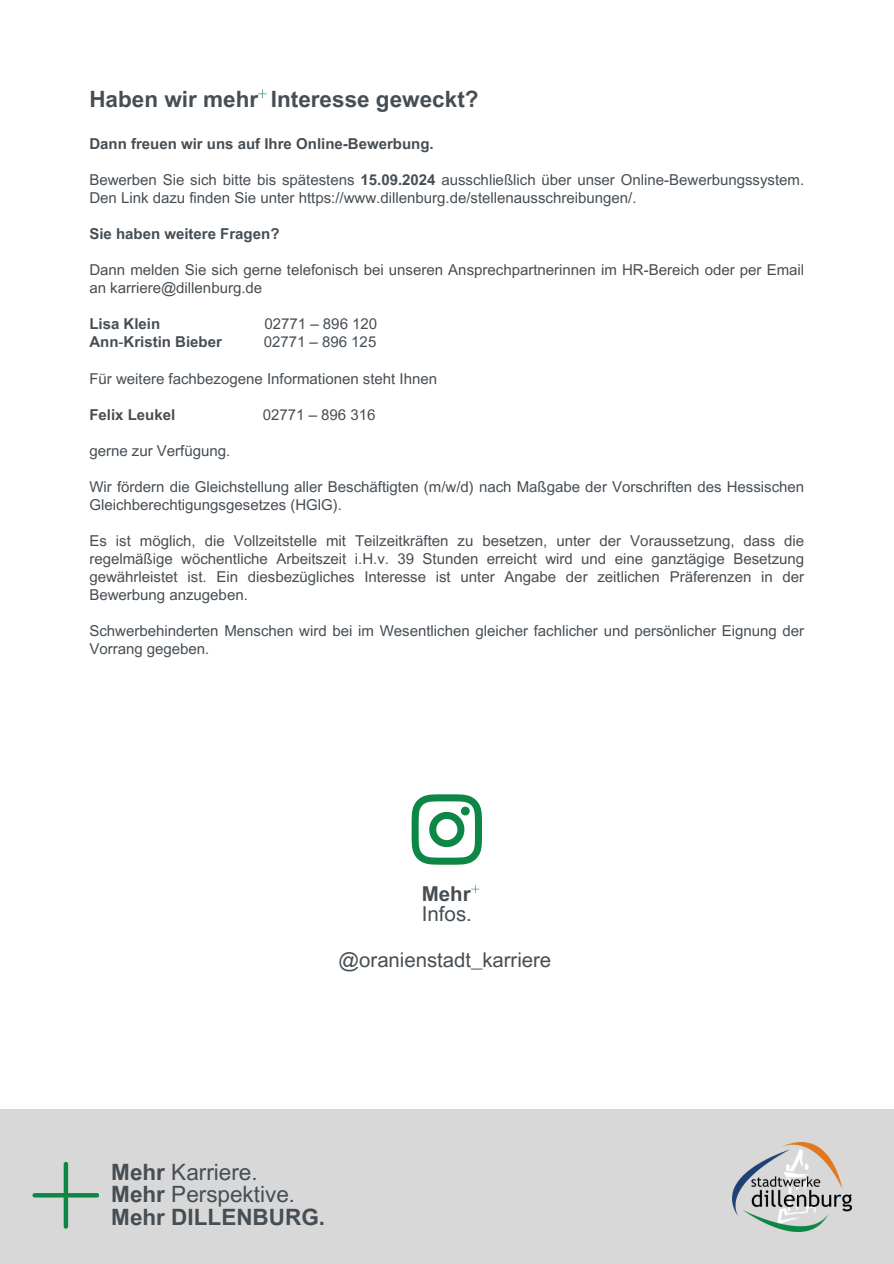
<style>
.page{position:relative;width:894px;height:1264px;background:#fff}
.page>*{position:absolute;margin:0;border:0;box-sizing:border-box;transform-origin:0 0}
.t1{font:700 22.5px/22.5px "Arial MT Pro";color:#464e54}
.t2{font:20.55px/20.2px "Arial MT Pro";color:#464e54}
.t3{font:20.25px "Arial MT Pro";color:#464e54}
.t4{font:15px/18px "Arial MT Pro";color:#464e54}
.t5{font:700 15px "Arial MT Pro";color:#464e54}
.s1{font-weight:700}
.s2{font-weight:400}
</style>
<div class="page">
<svg style="left:258px;top:89px;width:9px;height:9px"></svg>
<div style="left:0;top:1109px;width:893px;height:154px;background:#d8d8d8"></div>
<svg style="left:32px;top:1161px;width:67px;height:67px"></svg>
<img style="left:732px;top:1142px;width:119px;height:89px">
<svg style="left:471px;top:885px;width:8px;height:7px"></svg>
<svg style="left:411px;top:794px;width:71px;height:70px"></svg>
<h1 class="t1" style="left:89px;top:91px;width:390px">Haben wir mehr Interesse geweckt?</h1>
<p class="t5" style="left:89px;top:138px;width:346px">Dann freuen wir uns auf Ihre Online-Bewerbung.</p>
<h3 class="t4" style="left:89px;top:173px;width:716px">Bewerben Sie sich bitte bis spätestens <span class="s1">15.09.2024</span> ausschließlich über unser Online-Bewerbungssystem.<br>Den Link dazu finden Sie unter https://www.dillenburg.de/stellenausschreibungen/.</h3>
<p class="t5" style="left:89px;top:228px;width:191px">Sie haben weitere Fragen?</p>
<h3 class="t4" style="left:89px;top:263px;width:716px">Dann melden Sie sich gerne telefonisch bei unseren Ansprechpartnerinnen im HR-Bereich oder per Email an karriere@dillenburg.de</h3>
<p class="t5" style="left:89px;top:318px;width:72px">Lisa Klein</p>
<p class="t4" style="left:264px;top:317px;width:114px">02771 – 896 120</p>
<p class="t5" style="left:89px;top:336px;width:134px">Ann<span class="s2">-</span>Kristin Bieber</p>
<p class="t4" style="left:263px;top:335px;width:114px">02771 – 896 125</p>
<p class="t4" style="left:89px;top:371px;width:349px">Für weitere fachbezogene Informationen steht Ihnen</p>
<p class="t5" style="left:89px;top:408px;width:87px">Felix Leukel</p>
<p class="t4" style="left:263px;top:407px;width:114px">02771 – 896 316</p>
<p class="t4" style="left:89px;top:443px;width:142px">gerne zur Verfügung.</p>
<p class="t4" style="left:89px;top:479px;width:716px">Wir fördern die Gleichstellung aller Beschäftigten (m/w/d) nach Maßgabe der Vorschriften des Hessischen<br>Gleichberechtigungsgesetzes (HGlG).</p>
<p class="t4" style="left:89px;top:533px;width:716px;text-align:justify">Es ist möglich, die Vollzeitstelle mit Teilzeitkräften zu besetzen, unter der Voraussetzung, dass die regelmäßige wöchentliche Arbeitszeit i.H.v. 39 Stunden erreicht wird und eine ganztägige Besetzung gewährleistet ist. Ein diesbezügliches Interesse ist unter Angabe der zeitlichen Präferenzen in der Bewerbung anzugeben.</p>
<p class="t4" style="left:89px;top:623px;width:716px">Schwerbehinderten Menschen wird bei im Wesentlichen gleicher fachlicher und persönlicher Eignung der<br>Vorrang gegeben.</p>
<h2 class="t2" style="left:421px;top:885px;width:52px"><span class="s1">Mehr<br></span>Infos.</h2>
<p class="t3" style="left:338px;top:951px;width:214px">@oranienstadt_karriere</p>
<p class="t1" style="left:111px;top:1163px;width:215px">Mehr <span class="s2">Karriere.<br></span>Mehr <span class="s2">Perspektive.<br></span>Mehr DILLENBURG.</p>
</div>
